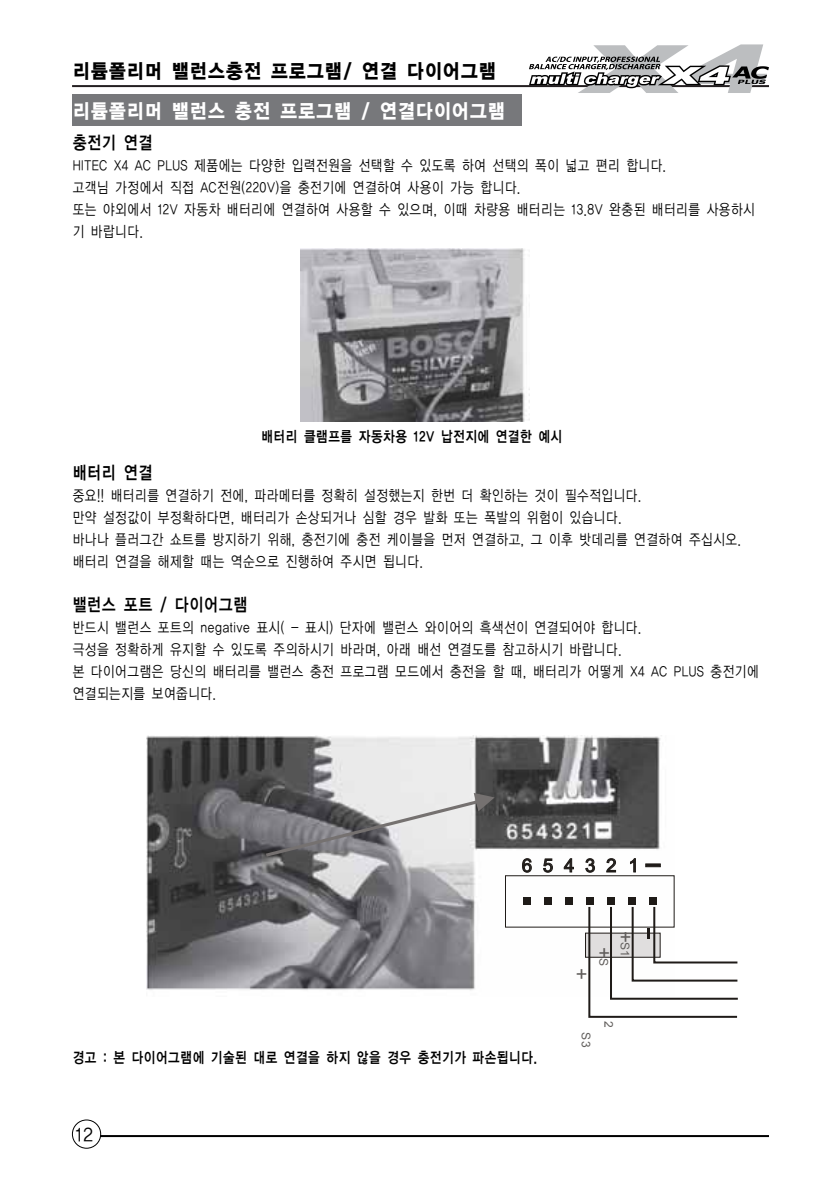
<style>
.page{position:relative;width:840px;height:1191px;background:#fff}
.page>*{position:absolute;margin:0;border:0;box-sizing:border-box;transform-origin:0 0}
.t1{font:20px "YDIYGO160 KS Cpc EUC H";color:#fff;scale:.9 1}
.t2{font:20px "YDIYGO160 KS Cpc EUC H";color:#000;scale:.9 1}
.t3{font:20px "Arial";color:#625f5d}
.t4{font:20px "YDIYGO120 KS Cpc EUC H";color:#000;scale:.95 1}
.t5{font:18.6px "Arial";letter-spacing:.58em;color:#1f1b18}
.t6{font:18px "YDIYGO140 KS Cpc EUC H";letter-spacing:-.01em;color:#000;scale:.82 1}
.t7{font:15px/22px "YDIYGO120 KS Cpc EUC H";letter-spacing:-.01em;color:#000;scale:.82 1}
.t8{font:15px "YDIYGO140 KS Cpc EUC H";letter-spacing:-.01em;color:#000;scale:.82 1}
.t9{font:12px "Arial";color:#625f5d}
</style>
<div class="page">
<hr style="left:100px;top:1135px;width:668px;height:2px;background:#000">
<div style="left:72px;top:1119px;width:29px;height:29px;border:1px solid #000;border-radius:50%"></div>
<hr style="left:72px;top:85px;width:696px;height:2px;background:#241f21">
<svg style="left:528px;top:44px;width:240px;height:49px"></svg>
<img style="left:300px;top:248px;width:229px;height:173px">
<img style="left:147px;top:735px;width:515px;height:255px">
<svg style="left:266px;top:793px;width:228px;height:63px;background:#a1a1a3"></svg>
<div style="left:505px;top:875px;width:169px;height:52px;border:1px solid #1f1b18"></div>
<div style="left:648px;top:897px;width:8px;height:8px;background:#1f1b18"></div>
<div style="left:627px;top:897px;width:8px;height:8px;background:#1f1b18"></div>
<div style="left:522px;top:897px;width:8px;height:8px;background:#1f1b18"></div>
<div style="left:564px;top:897px;width:8px;height:8px;background:#1f1b18"></div>
<div style="left:543px;top:897px;width:8px;height:8px;background:#1f1b18"></div>
<div style="left:606px;top:897px;width:8px;height:8px;background:#1f1b18"></div>
<div style="left:585px;top:897px;width:8px;height:8px;background:#1f1b18"></div>
<svg style="left:645px;top:863px;width:15px;height:4px"></svg>
<svg style="left:629px;top:858px;width:6px;height:14px"></svg>
<svg style="left:606px;top:858px;width:9px;height:14px"></svg>
<svg style="left:585px;top:858px;width:9px;height:14px"></svg>
<svg style="left:563px;top:858px;width:10px;height:14px"></svg>
<svg style="left:543px;top:858px;width:9px;height:14px"></svg>
<svg style="left:522px;top:858px;width:9px;height:14px"></svg>
<svg style="left:585px;top:933px;width:2px;height:24px"></svg>
<svg style="left:587px;top:905px;width:151px;height:113px"></svg>
<div style="left:72px;top:95px;width:450px;height:31px;background:#77787b"></div>
<h1 class="t2" style="left:72px;top:60px;width:472px">리튬폴리머 밸런스충전 프로그램/ 연결 다이어그램</h1>
<h1 class="t1" style="left:72px;top:100px;width:482px">리튬폴리머 밸런스 충전 프로그램 / 연결다이어그램</h1>
<h1 class="t1" style="left:72px;top:102px;width:41px">목차</h1>
<p class="t6" style="left:72px;top:133px;width:100px">충전기 연결</p>
<p class="t7" style="left:72px;top:154px;width:833px">HITEC X4 AC PLUS 제품에는 다양한 입력전원을 선택할 수 있도록 하여 선택의 폭이 넓고 편리 합니다.<br>고객님 가정에서 직접 AC전원(220V)을 충전기에 연결하여 사용이 가능 합니다.<br>또는 야외에서 12V 자동차 배터리에 연결하여 사용할 수 있으며, 이때 차량용 배터리는 13.8V 완충된 배터리를 사용하시 기 바랍니다.</p>
<p class="t8" style="left:261px;top:429px;width:369px">배터리 클램프를 자동차용 12V 납전지에 연결한 예시</p>
<p class="t6" style="left:72px;top:463px;width:100px">배터리 연결</p>
<p class="t7" style="left:72px;top:484px;width:816px">중요!! 배터리를 연결하기 전에, 파라메터를 정확히 설정했는지 한번 더 확인하는 것이 필수적입니다.<br>만약 설정값이 부정확하다면, 배터리가 손상되거나 심할 경우 발화 또는 폭발의 위험이 있습니다.<br>바나나 플러그간 쇼트를 방지하기 위해, 충전기에 충전 케이블을 먼저 연결하고, 그 이후 밧데리를 연결하여 주십시오. 배터리 연결을 해제할 때는 역순으로 진행하여 주시면 됩니다.</p>
<p class="t6" style="left:72px;top:595px;width:215px">밸런스 포트 / 다이어그램</p>
<p class="t7" style="left:72px;top:616px;width:838px">반드시 밸런스 포트의 negative 표시( - 표시) 단자에 밸런스 와이어의 흑색선이 연결되어야 합니다.<br>극성을 정확하게 유지할 수 있도록 주의하시기 바라며, 아래 배선 연결도를 참고하시기 바랍니다.<br>본 다이어그램은 당신의 배터리를 밸런스 충전 프로그램 모드에서 충전을 할 때, 배터리가 어떻게 X4 AC PLUS 충전기에 연결되는지를 보여줍니다.</p>
<p class="t5" style="left:521px;top:853px;width:118px">654321</p>
<p class="t8" style="left:72px;top:1049px;width:568px">경고 : 본 다이어그램에 기술된 대로 연결을 하지 않을 경우 충전기가 파손됩니다.</p>
<h1 class="t4" style="left:75px;top:1125px;width:21px">12</h1>
<h1 class="t3" style="left:575px;top:960px;width:13px">+</h1>
<h1 class="t3" style="left:598px;top:939px;width:13px">+</h1>
<p class="t9" style="left:611px;top:958px;width:10px;rotate:90deg">S</p>
<h1 class="t3" style="left:619px;top:923px;width:13px">+</h1>
<p class="t9" style="left:632px;top:941px;width:16px;rotate:90deg">S1</p>
<p class="t9" style="left:593px;top:1032px;width:17px;rotate:90deg">S3</p>
<p class="t9" style="left:616px;top:1020px;width:8px;rotate:90deg">2</p>
</div>
